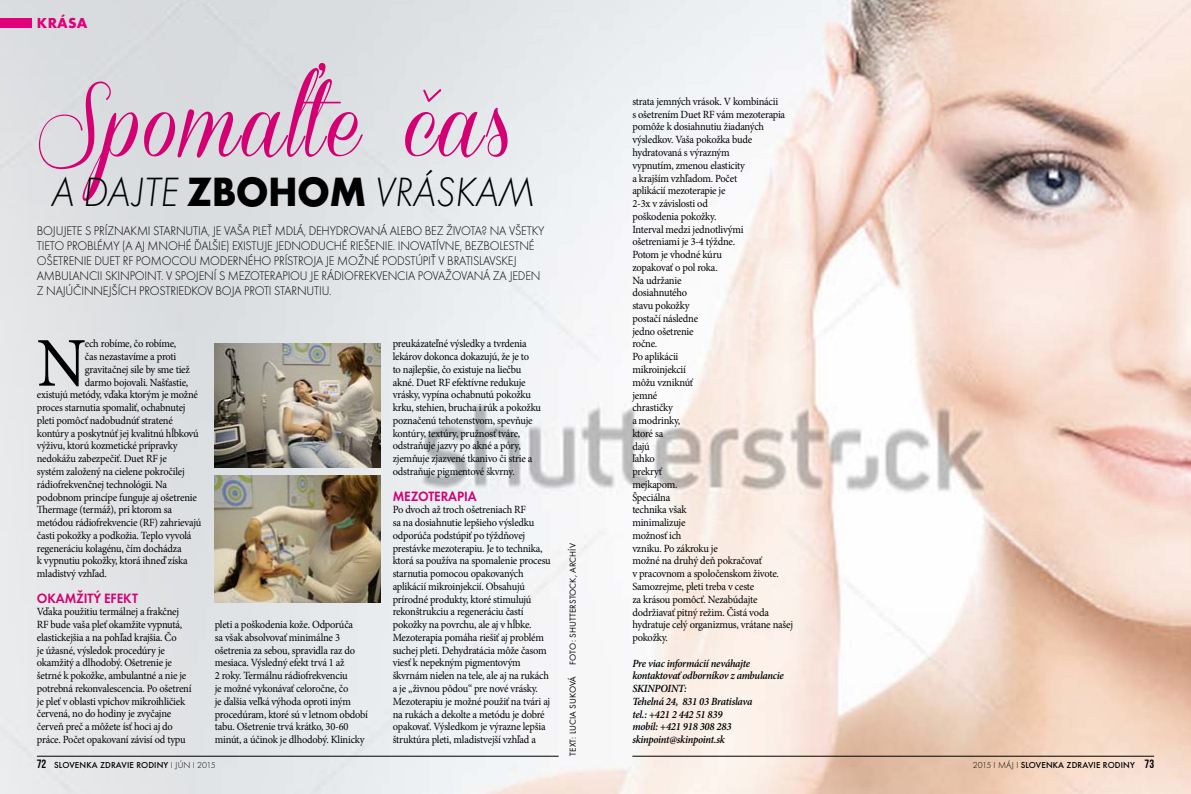
<style>
.page{position:relative;width:1191px;height:794px;background:#fff}
.page>*{position:absolute;margin:0;border:0;box-sizing:border-box;transform-origin:0 0}
.t1{font:84.6px "Coneria Script Demo";letter-spacing:.03em;color:#d40073;scale:.95 1}
.t2{font:69.9px "Minion Pro";color:#000;scale:.95 1}
.t3{font:42.4px "Futura TOT Ligh Obli";letter-spacing:-.015em;color:#000;scale:.95 1}
.t4{font:700 15px "Futura TOT";letter-spacing:.015em;color:#e2007a}
.t5{font:600 14px "Futura TOT";letter-spacing:-.005em;color:#d40073;scale:.95 1}
.t6{font:13px/15px "Futura TOT Ligh";letter-spacing:-.015em;color:#000;scale:.95 1}
.t7{font:11px/12.8px "Minion Pro";letter-spacing:-.02em;color:#000;scale:.95 1}
.t8{font:italic 600 11px/12.8px "Minion Pro";letter-spacing:-.025em;color:#000;scale:.95 1}
.t9{font:500 9px "Futura TOT";letter-spacing:.015em;color:#000}
.t10{font:9px "Futura TOT";letter-spacing:.015em;color:#000}
.s1{font-family:"Futura TOT";font-weight:700}
.s2{font-family:"Bebas Neue";font-weight:400;font-size:12px}
.s3{font-family:"Futura TOT Ligh";font-weight:400}
</style>
<div class="page">
<img style="left:0;top:0;width:191px;height:794px">
<img style="left:191px;top:0;width:1000px;height:794px">
<hr style="left:37px;top:755px;width:521px;height:1px;background:#000">
<hr style="left:632px;top:755px;width:522px;height:1px;background:#000">
<div style="left:0;top:18px;width:32px;height:10px;background:#e2007a"></div>
<img style="left:215px;top:475px;width:166px;height:127px">
<img style="left:215px;top:343px;width:166px;height:124px">
<h3 class="t4" style="left:37px;top:14px;width:52px">KRÁSA</h3>
<h1 class="t1" style="left:321px;top:36px;width:2px">’</h1>
<h1 class="t1" style="left:37px;top:77px;width:503px">Spomalte čas</h1>
<h3 class="t3" style="left:51px;top:168px;width:510px">A DAJTE <span class="s1">ZBOHOM</span> VRÁSKAM</h3>
<p class="t6" style="left:37px;top:223px;width:536px">BOJUJETE S PRÍZNAKMI STARNUTIA, JE VAŠA PLEŤ MDLÁ, DEHYDROVANÁ ALEBO BEZ ŽIVOTA? NA VŠETKY TI ETO PROBLÉMY (A AJ MNOHÉ ĎALŠI E) EXISTUJE JEDNODUCHÉ RI EŠENI E. INOVATÍVNE, BEZBOLESTNÉ OŠETRENI E DUET RF POMOCOU MODERNÉHO PRÍSTROJA JE MOŽNÉ PODSTÚPIŤ V BRATISLAVSKEJ AMBULANCII SKINPO</p>
<p class="t6" style="left:37px;top:268px;width:531px;text-indent:108px">INT. V SPOJENÍ S MEZOTERAPIOU JE RÁDIOFREKVENCIA POVAŽOVANÁ ZA JEDEN<br>Z NAJÚČI NNEJŠÍCH PROSTRI EDKOV BOJA PROTI STARNUTI U.</p>
<h2 class="t2" style="left:37px;top:316px;width:53px">N</h2>
<p class="t7" style="left:85px;top:337px;width:98px">ech robíme, čo robíme,</p>
<p class="t7" style="left:85px;top:350px;width:98px">čas nezastavíme a proti</p>
<p class="t7" style="left:85px;top:363px;width:112px">gravitačnej sile by sme tiež</p>
<p class="t7" style="left:85px;top:376px;width:110px">darmo bojovali. Našťastie,</p>
<p class="t7" style="left:37px;top:388px;width:171px">existujú metódy, vďaka ktorým je možné</p>
<p class="t7" style="left:37px;top:401px;width:158px">proces starnutia spomaliť, ochabnutej</p>
<p class="t7" style="left:37px;top:414px;width:145px">pleti pomôcť nadobudnúť stratené</p>
<p class="t7" style="left:37px;top:427px;width:172px">kontúry a poskytnúť jej kvalitnú hĺbkovú</p>
<p class="t7" style="left:37px;top:439px;width:150px">výživu, ktorú kozmetické prípravky</p>
<p class="t7" style="left:37px;top:452px;width:138px">nedokážu zabezpečiť. Duet RF je</p>
<p class="t7" style="left:37px;top:465px;width:157px">systém založený na cielene pokročilej</p>
<p class="t7" style="left:37px;top:478px;width:139px">rádiofrekvenčnej technológii. Na</p>
<p class="t7" style="left:37px;top:491px;width:170px">podobnom princípe funguje aj ošetrenie</p>
<p class="t7" style="left:37px;top:503px;width:144px">Thermage (termáž), pri ktorom sa</p>
<p class="t7" style="left:37px;top:516px;width:175px">metódou rádiofrekvencie (RF) zahrievajú</p>
<p class="t7" style="left:37px;top:529px;width:164px">časti pokožky a podkožia. Teplo vyvolá</p>
<p class="t7" style="left:37px;top:542px;width:154px">regeneráciu kolagénu, čím dochádza</p>
<p class="t7" style="left:37px;top:554px;width:160px">k vypnutiu pokožky, ktorá ihneď získa</p>
<p class="t7" style="left:37px;top:567px;width:75px">mladistvý vzhľad.</p>
<p class="t5" style="left:37px;top:589px;width:108px">OKAMŽITÝ EFEKT</p>
<p class="t7" style="left:37px;top:605px;width:164px">Vďaka použitiu termálnej a frakčnej RF bude vaša pleť okamžite vypnutá, elastickejšia a na pohľad krajšia. Čo<br>je úžasné, výsledok procedúry je okamžitý a dlhodobý. Ošetrenie je šetrné k pokožke, ambulantné a nie je potrebná rekonvalescencia. Po ošetrení je pleť v oblasti vpichov mikroihličiek červená, no do hodiny je zvyčajne červeň preč a môžete ísť hoci aj do práce. Počet opakovaní závisí od typu</p>
<p class="t7" style="left:215px;top:618px;width:163px">pleti a poškodenia kože. Odporúča<br>sa však absolvovať minimálne 3 ošetrenia za sebou, spravidla raz do mesiaca. Výsledný efekt trvá 1 až<br>2 roky. Termálnu rádiofrekvenciu<br>je možné vykonávať celoročne, čo<br>je ďalšia veľká výhoda oproti iným procedúram, ktoré sú v letnom období tabu. Ošetrenie trvá krátko, 30-60 minút, a účinok je dlhodobý. Klinicky</p>
<p class="t7" style="left:393px;top:337px;width:158px">preukázateľné výsledky a tvrdenia lekárov dokonca dokazujú, že je to<br>to najlepšie, čo existuje na liečbu akné. Duet RF efektívne redukuje vrásky, vypína ochabnutú pokožku krku, stehien, brucha i rúk a pokožku poznačenú tehotenstvom, spevňuje kontúry, textúry, pružnosť tváre, odstraňuje jazvy po akné a póry, zjemňuje zjazvené tkanivo či strie a odstraňuje pigmentové škvrny.</p>
<p class="t5" style="left:393px;top:487px;width:90px">MEZOTERAPIA</p>
<p class="t7" style="left:393px;top:503px;width:168px">Po dvoch až troch ošetreniach RF<br>sa na dosiahnutie lepšieho výsledku odporúča podstúpiť po týždňovej prestávke mezoterapiu. Je to technika, ktorá sa používa na spomalenie procesu starnutia pomocou opakovaných aplikácií mikroinjekcií. Obsahujú prírodné produkty, ktoré stimulujú rekonštrukciu a regeneráciu častí pokožky na povrchu, ale aj v hĺbke.<br>Mezoterapia pomáha riešiť aj problém suchej pleti. Dehydratácia môže časom viesť k nepekným pigmentovým škvrnám nielen na tele, ale aj na rukách a je „živnou pôdou“ pre nové vrásky.<br>Mezoterapiu je možné použiť na tvári aj na rukách a dekolte a metódu je dobré opakovať. Výsledkom je výrazne lepšia štruktúra pleti, mladistvejší vzhľad a</p>
<p class="t10" style="left:567px;top:664px;width:123px;rotate:-90deg">Foto: shutterstock, archív</p>
<p class="t10" style="left:567px;top:755px;width:81px;rotate:-90deg">text: Lucia Suková</p>
<p class="t7" style="left:632px;top:95px;width:171px">strata jemných vrások. V kombinácii<br>s ošetrením Duet RF vám mezoterapia pomôže k dosiahnutiu žiadaných výsledkov. Vaša pokožka bude hydratovaná s výrazným<br>vypnutím, zmenou elasticity<br>a krajším vzhľadom. Počet<br>aplikácií mezoterapie je<br>2-3x v závislosti od<br>poškodenia pokožky.<br>Interval medzi jednotlivými ošetreniami je 3-4 týždne.<br>Potom je vhodné kúru<br>zopakovať o pol roka.<br>Na udržanie<br>dosiahnutého<br>stavu pokožky<br>postačí následne<br>jedno ošetrenie<br>ročne.<br>Po aplikácii<br>mikroinjekcií<br>môžu vzniknúť<br>jemné<br>chrastičky<br>a modrinky,<br>ktoré sa<br>dajú<br>ľahko<br>prekryť<br>mejkapom.<br>Špeciálna<br>technika však<br>minimalizuje<br>možnosť ich<br>vzniku. Po zákroku je<br>možné na druhý deň pokračovať<br>v pracovnom a spoločenskom živote.<br>Samozrejme, pleti treba v ceste<br>za krásou pomôcť. Nezabúdajte dodržiavať pitný režim. Čistá voda hydratuje celý organizmus, vrátane našej pokožky.</p>
<p class="t8" style="left:632px;top:656px;width:161px">Pre viac informácií neváhajte kontaktovať odborníkov z ambulancie<br>SKINPOINT:<br>Tehelná 24, 831 03 Bratislava<br>tel.: +421 2 442 51 839<br>mobil: +421 918 308 283 skinpoint@skinpoint.sk</p>
<p class="t9" style="left:37px;top:760px;width:180px"><span class="s2">72</span> SLOVENKA ZDRAVIE RODINY <span class="s3">I JÚN I 2015</span></p>
<p class="t9" style="left:973px;top:760px;width:183px"><span class="s3">2015 I MÁJ I</span> SLOVENKA ZDRAVIE RODINY <span class="s2">73</span></p>
</div>
